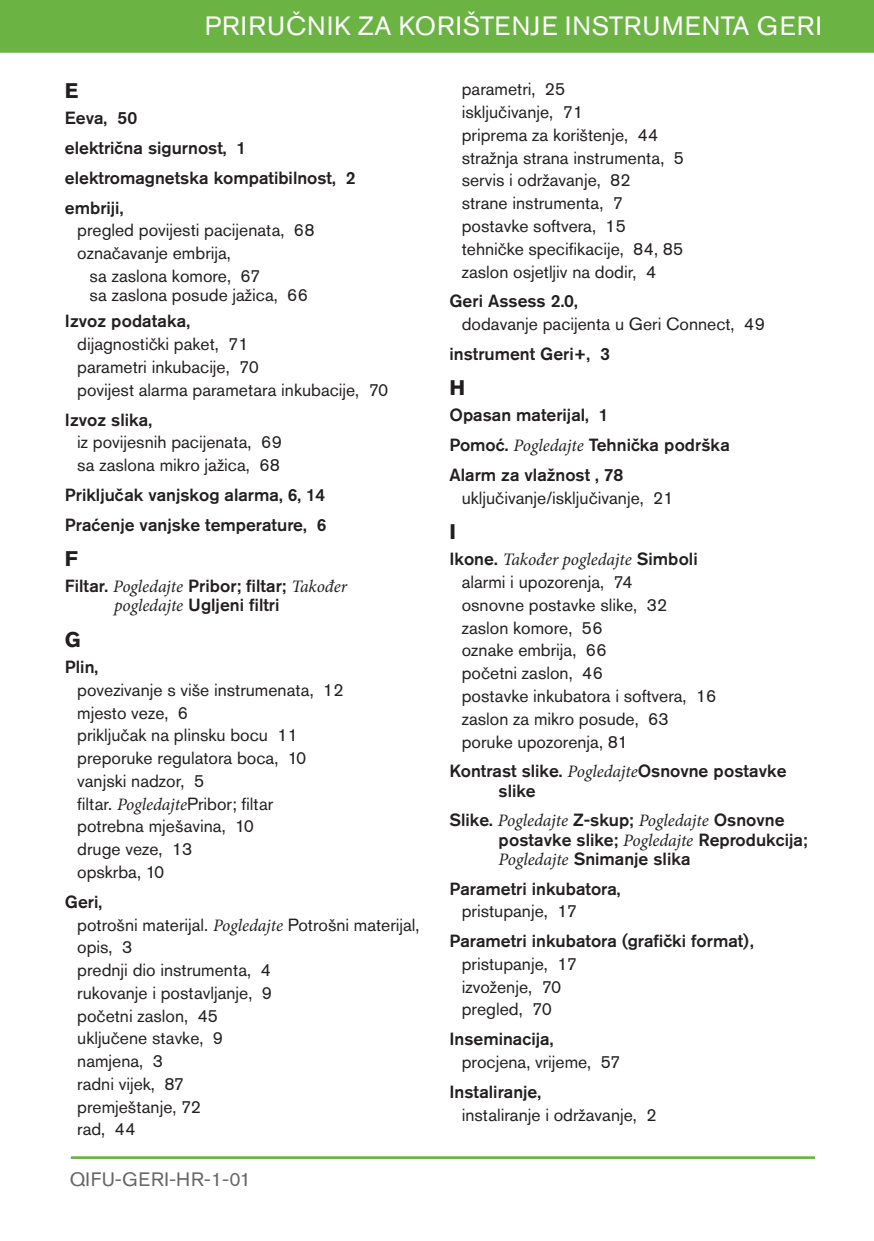
<style>
.page{position:relative;width:874px;height:1241px;background:#fff}
.page>*{position:absolute;margin:0;border:0;box-sizing:border-box;transform-origin:0 0}
.t1{font:26.25px "Akzidenz Grotesk Pro";letter-spacing:.05em;color:#fff}
.Index_Section_Head{font:700 21px "Akzidenz Grotesk Pro";color:#231f20}
.t2{font:19.25px "Akzidenz Grotesk Pro";letter-spacing:.04em;color:#666}
.Index_Level_2{font:17.5px "Akzidenz Grotesk Pro";color:#231f20}
.Index_Level_1{font:500 17.5px/19.2px "Akzidenz Grotesk Pro";color:#231f20}
.Index_Level_3{font:17.5px "Akzidenz Grotesk Pro";color:#231f20}
.Index_Level_1-2{font:italic 17.5px "Minion Pro";letter-spacing:-.005em;color:#231f20}
.s1{font-family:"Minion Pro";font-weight:400;font-style:italic}
.s2{font-family:"Minion Pro";font-style:italic}
.s3{font-family:"Akzidenz Grotesk Pro";font-weight:500;font-style:normal}
</style>
<div class="page">
<div style="left:0;top:0;width:873px;height:53px;background:#6bb444"></div>
<hr style="left:71px;top:1156px;width:743px;height:1px;background:#6bb444">
<hr style="left:71px;top:1157px;width:743px;height:1px;background:#6bb444">
<h1 class="t1" style="left:205px;top:9px;width:618px">PRIRUČNIK ZA KORIŠTENJE INSTRUMENTA GERI</h1>
<p class="Index_Section_Head" style="left:65px;top:77px;width:15px">E</p>
<p class="Index_Level_1" style="left:65px;top:108px;width:74px">Eeva, 50</p>
<p class="Index_Level_1" style="left:65px;top:138px;width:183px">električna sigurnost, 1</p>
<p class="Index_Level_1" style="left:65px;top:168px;width:292px">elektromagnetska kompatibilnost, 2</p>
<p class="Index_Level_1" style="left:65px;top:197px;width:60px">embriji,</p>
<p class="Index_Level_2" style="left:77px;top:219px;width:239px">pregled povijesti pacijenata, 68</p>
<p class="Index_Level_2" style="left:77px;top:242px;width:155px">označavanje embrija,</p>
<p class="Index_Level_3" style="left:89px;top:264px;width:172px">sa zaslona komore, 67</p>
<p class="Index_Level_3" style="left:89px;top:284px;width:220px">sa zaslona posude jažica, 66</p>
<p class="Index_Level_1" style="left:65px;top:311px;width:127px">Izvoz podataka,</p>
<p class="Index_Level_2" style="left:77px;top:333px;width:173px">dijagnostički paket, 71</p>
<p class="Index_Level_2" style="left:77px;top:355px;width:183px">parametri inkubacije, 70</p>
<p class="Index_Level_2" style="left:77px;top:378px;width:312px">povijest alarma parametara inkubacije, 70</p>
<p class="Index_Level_1" style="left:65px;top:409px;width:89px">Izvoz slika,</p>
<p class="Index_Level_2" style="left:77px;top:431px;width:206px">iz povijesnih pacijenata, 69</p>
<p class="Index_Level_2" style="left:77px;top:453px;width:204px">sa zaslona mikro jažica, 68</p>
<p class="Index_Level_1" style="left:65px;top:484px;width:262px">Priključak vanjskog alarma, 6, 14</p>
<p class="Index_Level_1" style="left:65px;top:514px;width:263px">Praćenje vanjske temperature, 6</p>
<p class="Index_Section_Head" style="left:65px;top:545px;width:15px">F</p>
<p class="Index_Level_1" style="left:114px;top:576px;width:234px;text-indent:-49px">Filtar. <span class="s1">Pogledajte</span> Pribor; filtar; <span class="s1">Također pogledajte</span> Ugljeni filtri</p>
<p class="Index_Section_Head" style="left:65px;top:625px;width:17px">G</p>
<p class="Index_Level_1" style="left:65px;top:657px;width:35px">Plin,</p>
<p class="Index_Level_2" style="left:77px;top:678px;width:268px">povezivanje s više instrumenata, 12</p>
<p class="Index_Level_2" style="left:77px;top:701px;width:112px">mjesto veze, 6</p>
<p class="Index_Level_2" style="left:77px;top:723px;width:222px">priključak na plinsku bocu 11</p>
<p class="Index_Level_2" style="left:77px;top:746px;width:231px">preporuke regulatora boca, 10</p>
<p class="Index_Level_2" style="left:77px;top:769px;width:128px">vanjski nadzor, 5</p>
<p class="Index_Level_2" style="left:77px;top:792px;width:197px">filtar. <span class="s2">Pogledajte</span>Pribor; filtar</p>
<p class="Index_Level_2" style="left:77px;top:814px;width:178px">potrebna mješavina, 10</p>
<p class="Index_Level_2" style="left:77px;top:837px;width:117px">druge veze, 13</p>
<p class="Index_Level_2" style="left:77px;top:860px;width:89px">opskrba, 10</p>
<p class="Index_Level_1" style="left:65px;top:891px;width:39px">Geri,</p>
<p class="Index_Level_2" style="left:77px;top:912px;width:344px">potrošni materijal. <span class="s2">Pogledajte</span> Potrošni materijal,</p>
<p class="Index_Level_2" style="left:77px;top:935px;width:57px">opis, 3</p>
<p class="Index_Level_2" style="left:77px;top:958px;width:195px">prednji dio instrumenta, 4</p>
<p class="Index_Level_2" style="left:77px;top:981px;width:196px">rukovanje i postavljanje, 9</p>
<p class="Index_Level_2" style="left:77px;top:1003px;width:142px">početni zaslon, 45</p>
<p class="Index_Level_2" style="left:77px;top:1026px;width:147px">uključene stavke, 9</p>
<p class="Index_Level_2" style="left:77px;top:1049px;width:87px">namjena, 3</p>
<p class="Index_Level_2" style="left:77px;top:1072px;width:108px">radni vijek, 87</p>
<p class="Index_Level_2" style="left:77px;top:1094px;width:125px">premještanje, 72</p>
<p class="Index_Level_2" style="left:77px;top:1117px;width:60px">rad, 44</p>
<p class="t2" style="left:70px;top:1166px;width:182px">QIFU-GERI-HR-1-01</p>
<p class="Index_Level_2" style="left:461px;top:78px;width:105px">parametri, 25</p>
<p class="Index_Level_2" style="left:461px;top:101px;width:123px">isključivanje, 71</p>
<p class="Index_Level_2" style="left:461px;top:123px;width:198px">priprema za korištenje, 44</p>
<p class="Index_Level_2" style="left:461px;top:146px;width:224px">stražnja strana instrumenta, 5</p>
<p class="Index_Level_2" style="left:461px;top:169px;width:170px">servis i održavanje, 82</p>
<p class="Index_Level_2" style="left:461px;top:192px;width:163px">strane instrumenta, 7</p>
<p class="Index_Level_2" style="left:461px;top:214px;width:166px">postavke softvera, 15</p>
<p class="Index_Level_2" style="left:461px;top:237px;width:223px">tehničke specifikacije, 84, 85</p>
<p class="Index_Level_2" style="left:461px;top:260px;width:196px">zaslon osjetljiv na dodir, 4</p>
<p class="Index_Level_1" style="left:449px;top:291px;width:130px">Geri Assess 2.0,</p>
<p class="Index_Level_2" style="left:461px;top:312px;width:304px">dodavanje pacijenta u Geri Connect, 49</p>
<p class="Index_Level_1" style="left:449px;top:344px;width:162px">instrument Geri+, 3</p>
<p class="Index_Section_Head" style="left:449px;top:374px;width:17px">H</p>
<p class="Index_Level_1" style="left:449px;top:405px;width:161px">Opasan materijal, 1</p>
<p class="Index_Level_1" style="left:449px;top:435px;width:282px">Pomoć. <span class="s1">Pogledajte</span> Tehnička podrška</p>
<p class="Index_Level_1" style="left:449px;top:465px;width:175px">Alarm za vlažnost , 78</p>
<p class="Index_Level_2" style="left:461px;top:486px;width:213px">uključivanje/isključivanje, 21</p>
<p class="Index_Section_Head" style="left:449px;top:518px;width:8px">I</p>
<p class="Index_Level_1-2" style="left:449px;top:548px;width:249px"><span class="s3">Ikone.</span> Također pogledajte <span class="s3">Simboli</span></p>
<p class="Index_Level_2" style="left:461px;top:570px;width:172px">alarmi i upozorenja, 74</p>
<p class="Index_Level_2" style="left:461px;top:593px;width:207px">osnovne postavke slike, 32</p>
<p class="Index_Level_2" style="left:461px;top:616px;width:142px">zaslon komore, 56</p>
<p class="Index_Level_2" style="left:461px;top:639px;width:146px">oznake embrija, 66</p>
<p class="Index_Level_2" style="left:461px;top:661px;width:143px">početni zaslon, 46</p>
<p class="Index_Level_2" style="left:461px;top:684px;width:256px">postavke inkubatora i softvera, 16</p>
<p class="Index_Level_2" style="left:461px;top:707px;width:208px">zaslon za mikro posude, 63</p>
<p class="Index_Level_2" style="left:461px;top:730px;width:168px">poruke upozorenja, 81</p>
<p class="Index_Level_1" style="left:498px;top:761px;width:289px;text-indent:-49px">Kontrast slike. <span class="s1">Pogledajte</span>Osnovne postavke slike</p>
<p class="Index_Level_1" style="left:498px;top:810px;width:310px;text-indent:-49px">Slike. <span class="s1">Pogledajte</span> Z-skup; <span class="s1">Pogledajte</span> Osnovne postavke slike; <span class="s1">Pogledajte</span> Reprodukcija;<br><span class="s1">Pogledajte</span> Snimanje slika</p>
<p class="Index_Level_1" style="left:449px;top:878px;width:172px">Parametri inkubatora,</p>
<p class="Index_Level_2" style="left:461px;top:899px;width:117px">pristupanje, 17</p>
<p class="Index_Level_1" style="left:449px;top:931px;width:306px">Parametri inkubatora (grafički format),</p>
<p class="Index_Level_2" style="left:461px;top:952px;width:117px">pristupanje, 17</p>
<p class="Index_Level_2" style="left:461px;top:975px;width:101px">izvoženje, 70</p>
<p class="Index_Level_2" style="left:461px;top:997px;width:92px">pregled, 70</p>
<p class="Index_Level_1" style="left:449px;top:1029px;width:105px">Inseminacija,</p>
<p class="Index_Level_2" style="left:461px;top:1050px;width:160px">procjena, vrijeme, 57</p>
<p class="Index_Level_1" style="left:449px;top:1081px;width:93px">Instaliranje,</p>
<p class="Index_Level_2" style="left:461px;top:1102px;width:196px">instaliranje i održavanje, 2</p>
</div>
